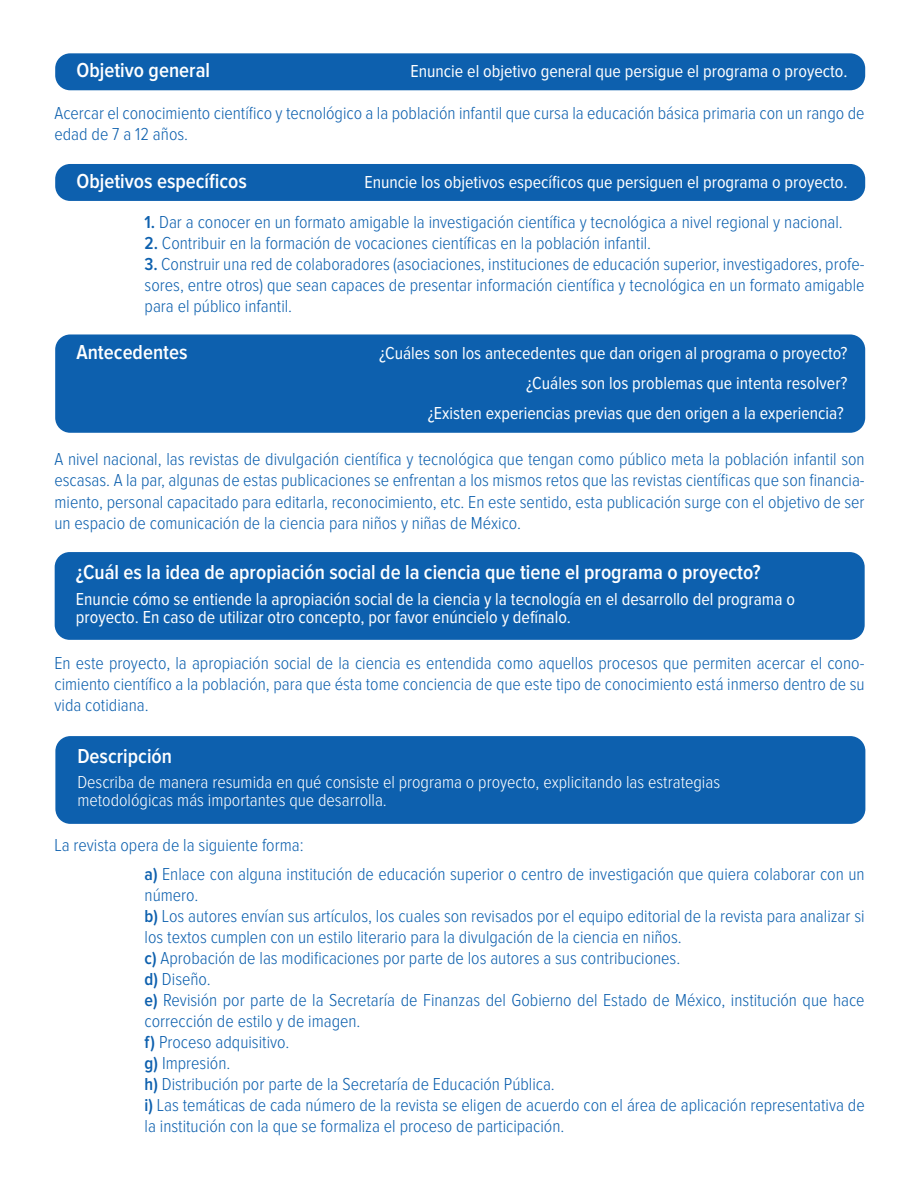
<style>
.page{position:relative;width:918px;height:1188px;background:#fff}
.page>*{position:absolute;margin:0;border:0;box-sizing:border-box;transform-origin:0 0}
.t1{font:600 21px "Proxima Nova Cond";color:#fff}
.t2{font:300 18px/21px "Proxima Nova Cond";color:#0d60ae;text-align:justify}
.t3{font:18px/30px "Proxima Nova Cond";color:#fff;text-align:right}
.t4{font:300 18px/18px "Proxima Nova Cond";color:#fff}
.s1{font-weight:600}
</style>
<div class="page">
<div style="left:55px;top:53px;width:810px;height:37px;background:#0d60ae;border-radius:15px"></div>
<div style="left:55px;top:164px;width:810px;height:37px;background:#0d60ae;border-radius:15px"></div>
<div style="left:55px;top:334px;width:810px;height:99px;background:#0d60ae;border-radius:15px"></div>
<div style="left:55px;top:736px;width:810px;height:88px;background:#0d60ae;border-radius:15px"></div>
<div style="left:55px;top:552px;width:810px;height:88px;background:#0d60ae;border-radius:15px"></div>
<p class="t1" style="left:76px;top:60px;width:135px">Objetivo general</p>
<p class="t3" style="left:411px;top:57px;width:439px">Enuncie el objetivo general que persigue el programa o proyecto.</p>
<p class="t2" style="left:55px;top:103px;width:812px">Acercar el conocimiento científico y tecnológico a la población infantil que cursa la educación básica primaria con un rango de edad de 7 a 12 años.</p>
<p class="t1" style="left:76px;top:171px;width:172px">Objetivos específicos</p>
<p class="t3" style="left:364px;top:168px;width:485px">Enuncie los objetivos específicos que persiguen el programa o proyecto.</p>
<p class="t2" style="left:145px;top:212px;width:700px"><span class="s1">1.</span> Dar a conocer en un formato amigable la investigación científica y tecnológica a nivel regional y nacional.</p>
<p class="t2" style="left:145px;top:233px;width:508px"><span class="s1">2.</span> Contribuir en la formación de vocaciones científicas en la población infantil.</p>
<p class="t2" style="left:145px;top:254px;width:721px"><span class="s1">3.</span> Construir una red de colaboradores (asociaciones, instituciones de educación superior, investigadores, profe&shy;sores, entre otros) que sean capaces de presentar información científica y tecnológica en un formato amigable para el público infantil.</p>
<p class="t1" style="left:76px;top:342px;width:113px">Antecedentes</p>
<p class="t3" style="left:379px;top:338px;width:470px">¿Cuáles son los antecedentes que dan origen al programa o proyecto? ¿Cuáles son los problemas que intenta resolver?<br>¿Existen experiencias previas que den origen a la experiencia?</p>
<p class="t2" style="left:55px;top:450px;width:812px">A nivel nacional, las revistas de divulgación científica y tecnológica que tengan como público meta la población infantil son escasas. A la par, algunas de estas publicaciones se enfrentan a los mismos retos que las revistas científicas que son financia&shy;miento, personal capacitado para editarla, reconocimiento, etc. En este sentido, esta publicación surge con el objetivo de ser un espacio de comunicación de la ciencia para niños y niñas de México.</p>
<p class="t1" style="left:76px;top:563px;width:686px">¿Cuál es la idea de apropiación social de la ciencia que tiene el programa o proyecto?</p>
<p class="t3" style="left:76px;top:591px;width:721px;line-height:18px;text-align:left">Enuncie cómo se entiende la apropiación social de la ciencia y la tecnología en el desarrollo del programa o proyecto. En caso de utilizar otro concepto, por favor enúncielo y defínalo.</p>
<p class="t2" style="left:55px;top:653px;width:812px">En este proyecto, la apropiación social de la ciencia es entendida como aquellos procesos que permiten acercar el cono&shy;cimiento científico a la población, para que ésta tome conciencia de que este tipo de conocimiento está inmerso dentro de su vida cotidiana.</p>
<p class="t1" style="left:77px;top:747px;width:96px">Descripción</p>
<p class="t4" style="left:77px;top:774px;width:644px">Describa de manera resumida en qué consiste el programa o proyecto, explicitando las estrategias metodológicas más importantes que desarrolla.</p>
<p class="t2" style="left:55px;top:835px;width:251px">La revista opera de la siguiente forma:</p>
<p class="t2" style="left:145px;top:864px;width:722px;text-align:left"><span class="s1">a)</span> Enlace con alguna institución de educación superior o centro de investigación que quiera colaborar con un número.<br><span class="s1">b)</span> Los autores envían sus artículos, los cuales son revisados por el equipo editorial de la revista para analizar si los textos cumplen con un estilo literario para la divulgación de la ciencia en niños.<br><span class="s1">c)</span> Aprobación de las modificaciones por parte de los autores a sus contribuciones.<br><span class="s1">d)</span> Diseño.<br><span class="s1">e)</span> Revisión por parte de la Secretaría de Finanzas del Gobierno del Estado de México, institución que hace corrección de estilo y de imagen.<br><span class="s1">f)</span> Proceso adquisitivo.<br><span class="s1">g)</span> Impresión.<br><span class="s1">h)</span> Distribución por parte de la Secretaría de Educación Pública.<br><span class="s1">i)</span> Las temáticas de cada número de la revista se eligen de acuerdo con el área de aplicación representativa de la institución con la que se formaliza el proceso de participación.</p>
</div>
